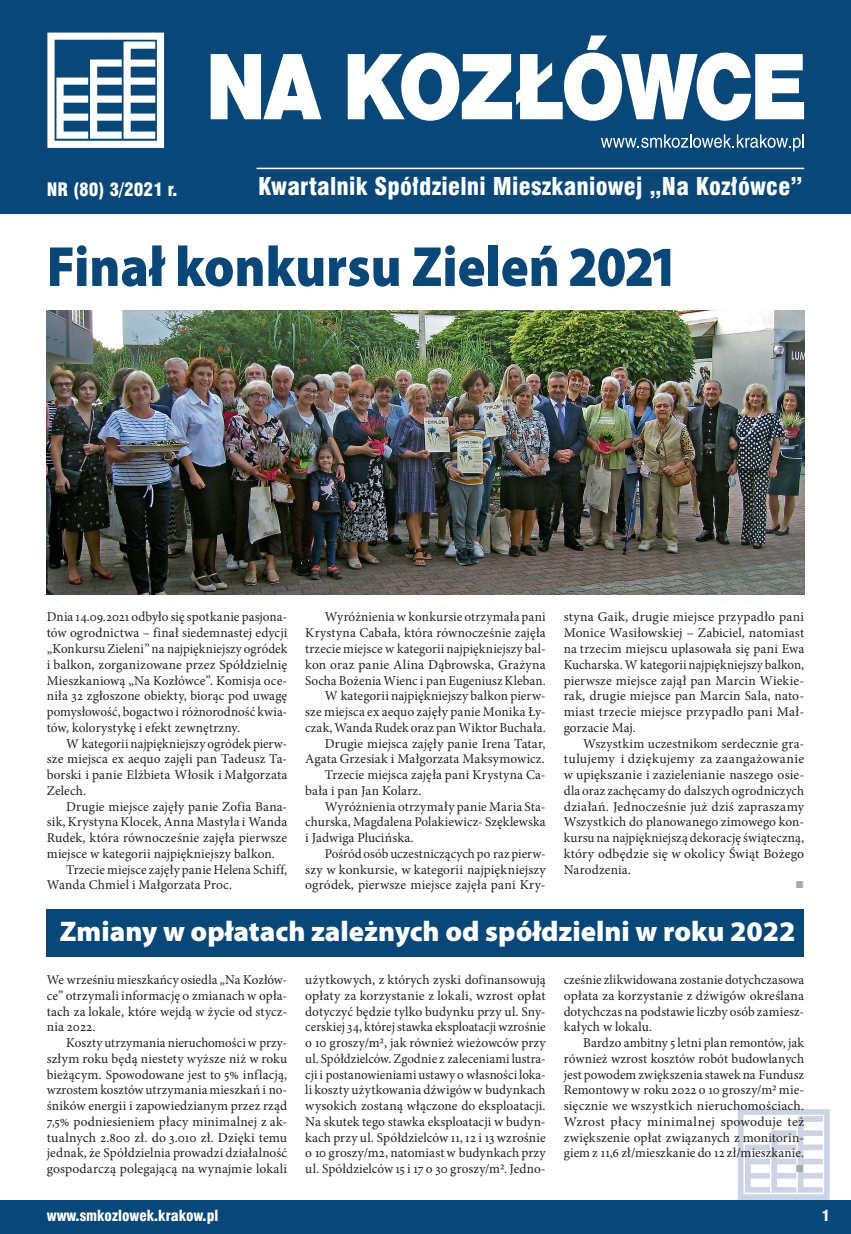
<style>
.page{position:relative;width:851px;height:1234px;background:#fff}
.page>*{position:absolute;margin:0;border:0;box-sizing:border-box;transform-origin:0 0}
.tytul_duzy{font:900 57px "Myriad Pro";color:#084778;scale:.91 1}
.tytul_maly_WHITE{font:900 28.5px "Myriad Pro";color:#fff}
.t1{font:24px "Swis 721 Blk Cn EU";letter-spacing:.01em;color:#fff}
.t2{font:18.15px "Swis 721 Blk Cn EU";color:#fff}
.t3{font:15px "Swis 721 Blk Cn EU";color:#fff}
.tekst{font:13.5px/15.8px "Minion Pro";letter-spacing:.005em;color:#231f20;text-align:justify}
.tekst_1_akapit{font:13.5px/15.8px "Minion Pro";letter-spacing:.005em;color:#231f20;text-align:justify}
.tekst-2{font:12px "Wingdings";color:#a8a9ad;scale:.96 1}
</style>
<div class="page">
<svg style="left:738px;top:1109px;width:91px;height:90px"></svg>
<div style="left:0;top:1199px;width:850px;height:34px;background:#084778"></div>
<img style="left:47px;top:310px;width:757px;height:284px">
<div style="left:47px;top:909px;width:757px;height:47px;background:#084778"></div>
<div style="left:0;top:0;width:850px;height:214px;background:#084778"></div>
<svg style="left:47px;top:33px;width:117px;height:115px"></svg>
<svg style="left:211px;top:54px;width:110px;height:65px"></svg>
<svg style="left:347px;top:35px;width:457px;height:86px"></svg>
<svg style="left:600px;top:134px;width:203px;height:17px"></svg>
<hr style="left:256px;top:168px;width:548px;height:1px;background:#fff">
<p class="t2" style="left:47px;top:178px;width:132px">NR (80) 3/2021 r.</p>
<p class="t1" style="left:258px;top:172px;width:546px">Kwartalnik Spółdzielni Mieszkaniowej „Na Kozłówce”</p>
<p class="tytul_duzy" style="left:47px;top:228px;width:690px">Finał konkursu Zieleń 2021</p>
<p class="tekst_1_akapit" style="left:47px;top:609px;width:242px">Dnia 14.09.2021 odbyło się spotkanie pasjona&shy;tów ogrodnictwa – finał siedemnastej edycji „Konkursu Zieleni” na najpiękniejszy ogródek i balkon, zorganizowane przez Spółdzielnię Mieszkaniową „Na Kozłówce”. Komisja oce&shy;niła 32 zgłoszone obiekty, biorąc pod uwagę pomysłowość, bogactwo i różnorodność kwia&shy;tów, kolorystykę i efekt zewnętrzny.</p>
<p class="tekst" style="left:47px;top:735px;width:242px;text-indent:19px">W kategorii najpiękniejszy ogródek pierw&shy;sze miejsca ex aequo zajęli pan Tadeusz Ta&shy;borski i panie Elżbieta Włosik i Małgorzata Zelech.</p>
<p class="tekst" style="left:47px;top:798px;width:242px;text-indent:19px">Drugie miejsce zajęły panie Zofia Bana&shy;sik, Krystyna Klocek, Anna Mastyla i Wanda Rudek, która równocześnie zajęła pierwsze miejsce w kategorii najpiękniejszy balkon.</p>
<p class="tekst" style="left:47px;top:861px;width:242px;text-indent:19px">Trzecie miejsce zajęły panie Helena Schiff,<br>Wanda Chmiel i Małgorzata Proc.</p>
<p class="tekst" style="left:305px;top:609px;width:242px;text-indent:20px">Wyróżnienia w konkursie otrzymała pani Krystyna Cabała, która równocześnie zajęła trzecie miejsce w kategorii najpiękniejszy bal&shy;kon oraz panie Alina Dąbrowska, Grażyna Socha Bożenia Wienc i pan Eugeniusz Kleban.</p>
<p class="tekst" style="left:305px;top:688px;width:242px;text-indent:20px">W kategorii najpiękniejszy balkon pierw&shy;sze miejsca ex aequo zajęły panie Monika Ły&shy;czak, Wanda Rudek oraz pan Wiktor Buchała.</p>
<p class="tekst" style="left:305px;top:735px;width:242px;text-align:right">Drugie miejsca zajęły panie Irena Tatar,<br>Agata Grzesiak i Małgorzata Maksymowicz.</p>
<p class="tekst" style="left:305px;top:766px;width:242px;text-indent:20px">Trzecie miejsca zajęła pani Krystyna Ca&shy;bała i pan Jan Kolarz.</p>
<p class="tekst" style="left:305px;top:798px;width:242px;text-indent:20px">Wyróżnienia otrzymały panie Maria Sta&shy;churska, Magdalena Polakiewicz- Szęklewska i Jadwiga Plucińska.</p>
<p class="tekst" style="left:305px;top:845px;width:242px;text-indent:20px">Pośród osób uczestniczących po raz pierw&shy;szy w konkursie, w kategorii najpiękniejszy ogródek, pierwsze miejsce zajęła pani Kry-</p>
<p class="tekst" style="left:563px;top:609px;width:242px">styna Gaik, drugie miejsce przypadło pani Monice Wasiłowskiej – Zabiciel, natomiast na trzecim miejscu uplasowała się pani Ewa Kucharska. W kategorii najpiękniejszy balkon, pierwsze miejsce zajął pan Marcin Wiekie&shy;rak, drugie miejsce pan Marcin Sala, nato&shy;miast trzecie miejsce przypadło pani Mał&shy;gorzacie Maj.</p>
<p class="tekst" style="left:563px;top:735px;width:242px;text-indent:20px">Wszystkim uczestnikom serdecznie gra&shy;tulujemy i dziękujemy za zaangażowanie w upiększanie i zazielenianie naszego osie&shy;dla oraz zachęcamy do dalszych ogrodniczych działań. Jednocześnie już dziś zapraszamy Wszystkich do planowanego zimowego kon&shy;kursu na najpiękniejszą dekorację świąteczną, który odbędzie się w okolicy Świąt Bożego Narodzenia.</p>
<p class="tekst-2" style="left:795px;top:878px;width:10px">■</p>
<p class="tytul_maly_WHITE" style="left:60px;top:911px;width:737px">Zmiany w opłatach zależnych od spółdzielni w roku 2022</p>
<p class="tekst_1_akapit" style="left:47px;top:971px;width:242px">We wrześniu mieszkańcy osiedla „Na Kozłów&shy;ce” otrzymali informację o zmianach w opła&shy;tach za lokale, które wejdą w życie od stycz&shy;nia 2022.</p>
<p class="tekst" style="left:47px;top:1034px;width:242px;text-indent:19px">Koszty utrzymania nieruchomości w przy&shy;szłym roku będą niestety wyższe niż w roku bieżącym. Spowodowane jest to 5% inflacją, wzrostem kosztów utrzymania mieszkań i no&shy;śników energii i zapowiedzianym przez rząd 7,5% podniesieniem płacy minimalnej z ak&shy;tualnych 2.800 zł. do 3.010 zł. Dzięki temu jednak, że Spółdzielnia prowadzi działalność gospodarczą polegającą na wynajmie lokali</p>
<p class="tekst" style="left:305px;top:971px;width:242px">użytkowych, z których zyski dofinansowują opłaty za korzystanie z lokali, wzrost opłat dotyczyć będzie tylko budynku przy ul. Sny&shy;cerskiej 34, której stawka eksploatacji wzrośnie o 10 groszy/m2, jak również wieżowców przy ul. Spółdzielców. Zgodnie z zaleceniami lustra&shy;cji i postanowieniami ustawy o własności loka&shy;li koszty użytkowania dźwigów w budynkach wysokich zostaną włączone do eksploatacji.<br>Na skutek tego stawka eksploatacji w budyn&shy;kach przy ul. Spółdzielców 11, 12 i 13 wzrośnie o 10 groszy/m2, natomiast w budynkach przy ul. Spółdzielców 15 i 17 o 30 groszy/m2. Jedno-</p>
<p class="tekst" style="left:563px;top:971px;width:242px">cześnie zlikwidowana zostanie dotychczasowa opłata za korzystanie z dźwigów określana dotychczas na podstawie liczby osób zamiesz&shy;kałych w lokalu.</p>
<p class="tekst" style="left:563px;top:1034px;width:242px;text-indent:20px">Bardzo ambitny 5 letni plan remontów, jak również wzrost kosztów robót budowlanych jest powodem zwiększenia stawek na Fundusz Remontowy w roku 2022 o 10 groszy/m2 mie&shy;sięcznie we wszystkich nieruchomościach.<br>Wzrost płacy minimalnej spowoduje też zwiększenie opłat związanych z monitorin&shy;giem z 11,6 zł/mieszkanie do 12 zł/mieszkanie.</p>
<p class="tekst-2" style="left:795px;top:1161px;width:10px">■</p>
<p class="t3" style="left:47px;top:1206px;width:173px">www.smkozlowek.krakow.pl</p>
<p class="t3" style="left:821px;top:1206px;width:10px">1</p>
</div>
